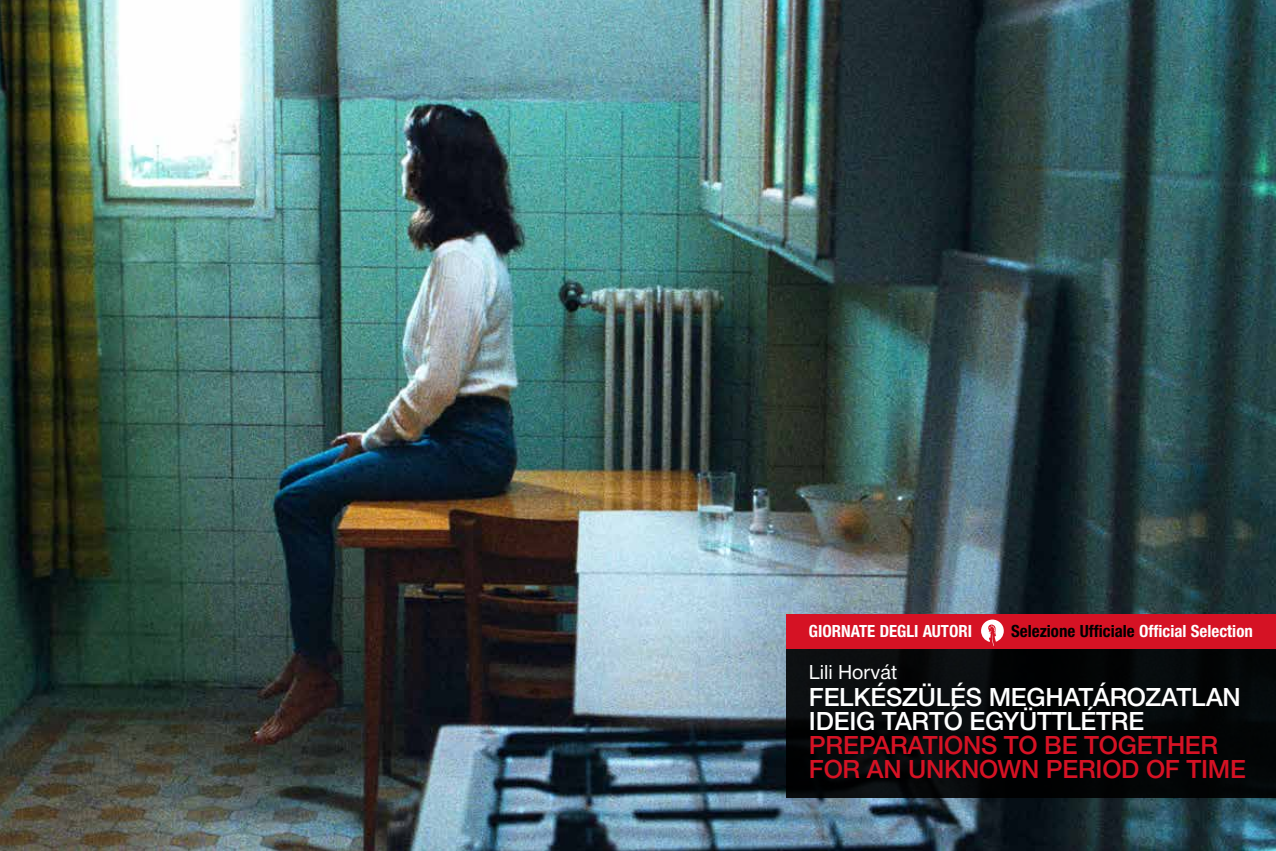
<style>
.page{position:relative;width:1276px;height:851px;background:#fff}
.page>*{position:absolute;margin:0;border:0;box-sizing:border-box;transform-origin:0 0}
.t1{font:27px/24px "NH65";letter-spacing:-.01em;color:#d51224}
.t2{font:27px/24px "NH65";letter-spacing:-.01em;color:#fff}
.t3{font:21px "NH55";color:#fff}
.t4{font:18px "NH77";color:#000}
.t5{font:18px "NH77";color:#fff}
.s1{color:#fff}
</style>
<div class="page">
<img style="left:0;top:0;width:1276px;height:850px">
<div style="left:787px;top:646px;width:489px;height:151px;background:#000"></div>
<div style="left:787px;top:614px;width:489px;height:34px;background:#d51224"></div>
<svg style="left:981px;top:619px;width:22px;height:27px"></svg>
<p class="t5" style="left:809px;top:619px;width:165px">GIORNATE DEGLI AUTORI</p>
<p class="t4" style="left:1011px;top:619px;width:243px">Selezione Ufficiale <span class="s1">Official Selection</span></p>
<p class="t3" style="left:809px;top:658px;width:90px">Lili Horvát</p>
<p class="t2" style="left:809px;top:687px;width:433px">FELKÉSZÜLÉS MEGHATÁROZATLAN<br>IDEIG TARTÓ EGYÜTTLÉTRE</p>
<p class="t1" style="left:809px;top:735px;width:438px">PREPARATIONS TO BE TOGETHER<br>FOR AN UNKNOWN PERIOD OF TIME</p>
</div>
